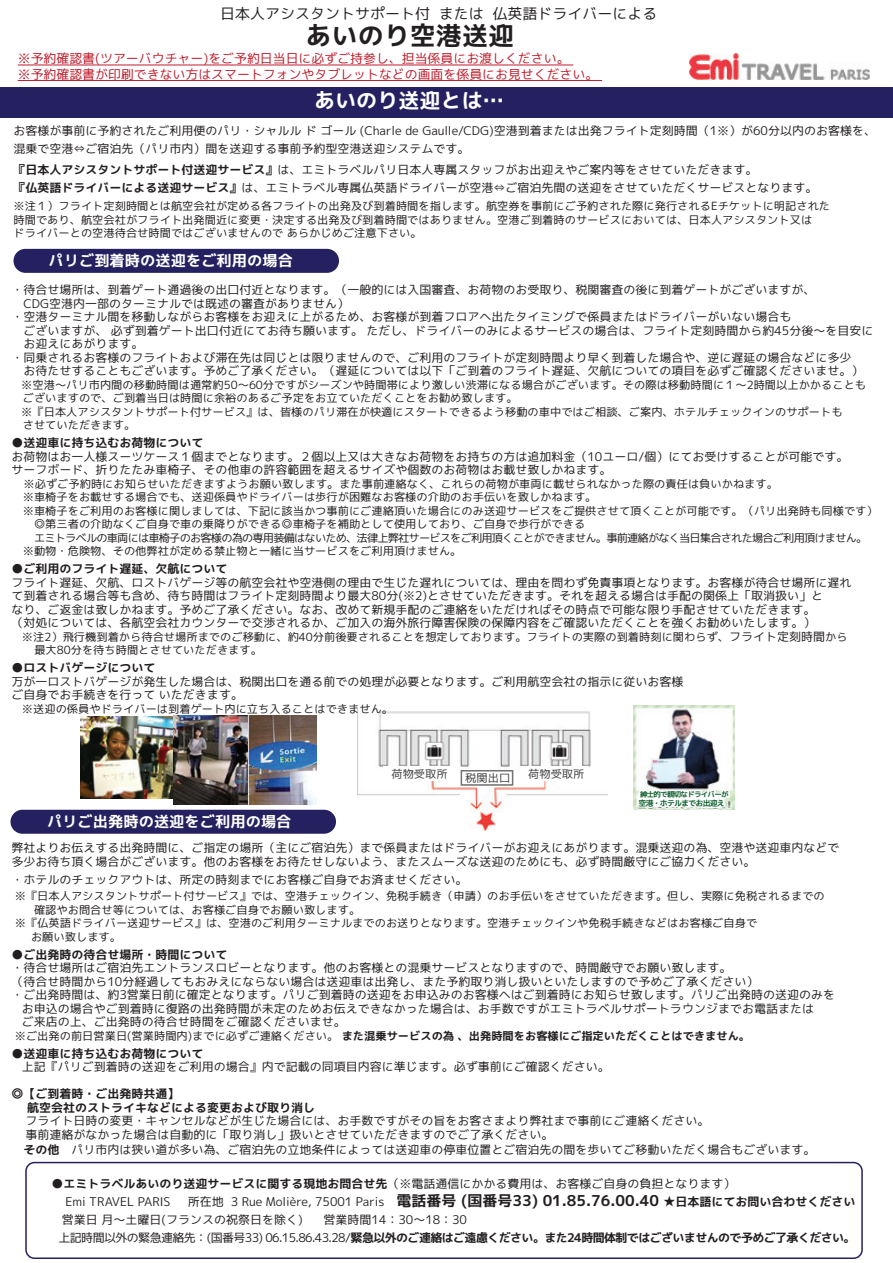
<style>
.page{position:relative;width:893px;height:1263px;background:#fff}
.page>*{position:absolute;margin:0;border:0;box-sizing:border-box;transform-origin:0 0}
.t1{font:26.1px "Mig Mix 2 P Bold";color:#231f20}
.t2{font:21.15px "Mig Mix 2 P Bold";color:#fff}
.t3{font:15.3px "Mig Mix 2 P Bold";color:#fff}
.t4{font:15px "Mig Mix 2 P Regular";color:#231f20}
.t5{font:12.9px/15.5px "Mig Mix 2 P Regular";color:#be1d2c}
.t6{font:12px/13.5px "Mig Mix 2 P Regular";color:#231f20}
.t7{font:12px/13.5px "Mig Mix 2 P Bold";color:#231f20}
.t8{font:12px "Mig Mix 2 P Bold";letter-spacing:-.05em;color:#231f20}
.t9{font:11.25px/13.5px "Mig Mix 2 P Regular";color:#231f20}
.t10{font:11.25px "Mig Mix 2 P Bold";color:#231f20}
.t11{font:11.25px "Mig Mix 2 P Regular";color:#444243}
.t12{font:7.95px "Mig Mix 2 P Bold";letter-spacing:-.1em;color:#136132}
.t13{font:7.5px "Mig Mix 2 P Bold";letter-spacing:-.1em;color:#136132}
.s1{font-family:"Mig Mix 2 P Bold"}
.s2{font-family:"Mig Mix 2 P Regular"}
.s3{font-size:12px}
.s4{font-family:"Mig Mix 2 P Bold";font-size:15px}
</style>
<div class="page">
<div style="left:0;top:87px;width:893px;height:30px;background:#252161"></div>
<img style="left:357px;top:709px;width:251px;height:121px">
<img style="left:173px;top:716px;width:143px;height:89px">
<img style="left:81px;top:717px;width:92px;height:82px">
<img style="left:634px;top:705px;width:100px;height:104px">
<hr style="left:18px;top:65px;width:555px;height:1px;background:#be1d2c">
<hr style="left:18px;top:80px;width:584px;height:1px;background:#be1d2c">
<img style="left:690px;top:53px;width:179px;height:26px">
<div style="left:14px;top:249px;width:325px;height:24px;background:#252161;border-radius:12px"></div>
<div style="left:10px;top:810px;width:326px;height:24px;background:#252161;border-radius:12px"></div>
<div style="left:25px;top:1162px;width:838px;height:97px;border:2px solid #252161;border-radius:9px"></div>
<div style="left:461px;top:770px;width:52px;height:16px;background:#fff;border:2px solid #717273"></div>
<div style="left:383px;top:767px;width:69px;height:14px;background:#fff"></div>
<div style="left:520px;top:767px;width:69px;height:14px;background:#fff"></div>
<svg style="left:635px;top:786px;width:98px;height:24px"></svg>
<p class="t4" style="left:220px;top:2px;width:439px">日本人アシスタントサポート付 または 仏英語ドライバーによる</p>
<h1 class="t1" style="left:306px;top:17px;width:210px">あいのり空港送迎</h1>
<p class="t5" style="left:18px;top:51px;width:582px">※予約確認書(ツアーバウチャー)をご予約日当日に必ずご持参し、担当係員にお渡しください。<br>※予約確認書が印刷できない方はスマートフォンやタブレットなどの画面を係員にお見せください。</p>
<h2 class="t2" style="left:314px;top:85px;width:191px">あいのり送迎とは…</h2>
<p class="t6" style="left:14px;top:122px;width:864px;line-height:18px">お客様が事前に予約されたご利用便のパリ・シャルル ド ゴール (Charle de Gaulle/CDG)空港到着または出発フライト定刻時間（1※）が60分以内のお客様を、混乗で空港⇔ご宿泊先（パリ市内）間を送迎する事前予約型空港送迎システムです。</p>
<p class="t6" style="left:14px;top:161px;width:805px;line-height:18px"><span class="s1">『日本人アシスタントサポート付送迎サービス』</span>は、エミトラベルパリ日本人専属スタッフがお出迎えやご案内等をさせていただきます。<br><span class="s1">『仏英語ドライバーによる送迎サービス』</span>は、エミトラベル専属仏英語ドライバーが空港⇔ご宿泊先間の送迎をさせていただくサービスとなります。</p>
<p class="t9" style="left:14px;top:199px;width:818px">※注１）フライト定刻時間とは航空会社が定める各フライトの出発及び到着時間を指します。航空券を事前にご予約された際に発行されるEチケットに明記された時間であり、航空会社がフライト出発間近に変更・決定する出発及び到着時間ではありません。空港ご到着時のサービスにおいては、日本人アシスタント又は<br>ドライバーとの空港待合せ時間ではございませんので あらかじめご注意下さい。</p>
<p class="t3" style="left:48px;top:249px;width:246px">パリご到着時の送迎をご利用の場合</p>
<p class="t6" style="left:12px;top:283px;width:863px">・待合せ場所は、到着ゲート通過後の出口付近となります。（一般的には入国審査、お荷物のお受取り、税関審査の後に到着ゲートがございますが、<br>　CDG空港内一部のターミナルでは既述の審査がありません）<br>・空港ターミナル間を移動しながらお客様をお迎えに上がるため、お客様が到着フロアへ出たタイミングで係員またはドライバーがいない場合も<br>　ございますが、 必ず到着ゲート出口付近にてお待ち願います。 ただし、ドライバーのみによるサービスの場合は、フライト定刻時間から約45分後～を目安に　お迎えにあがります。<br>・同乗されるお客様のフライトおよび滞在先は同じとは限りませんので、ご利用のフライトが定刻時間より早く到着した場合や、逆に遅延の場合などに多少<br>　お待たせすることもございます。予めご了承ください。（遅延については以下「ご到着のフライト遅延、欠航についての項目を必ずご確認くださいませ。）</p>
<p class="t9" style="left:21px;top:378px;width:846px">※空港～パリ市内間の移動時間は通常約50～60分ですがシーズンや時間帯により激しい渋滞になる場合がございます。その際は移動時間に１～2時間以上かかることも</p>
<p class="t9" style="left:12px;top:391px;width:508px">　ございますので、ご到着当日は時間に余裕のあるご予定をお立ていただくことをお勧め致します。</p>
<p class="t9" style="left:21px;top:405px;width:823px">※『日本人アシスタントサポート付サービス』は、皆様のパリ滞在が快適にスタートできるよう移動の車中ではご相談、ご案内、ホテルチェックインのサポートも</p>
<p class="t9" style="left:12px;top:418px;width:125px">　させていただきます。</p>
<p class="t7" style="left:12px;top:436px;width:193px"><span class="s2">●</span>送迎車に持ち込むお荷物について</p>
<p class="t6" style="left:12px;top:450px;width:838px">お荷物はお一人様スーツケース１個までとなります。２個以上又は大きなお荷物をお持ちの方は追加料金（10ユーロ/個）にてお受けすることが可能です。サーフボード、折りたたみ車椅子、その他車の許容範囲を超えるサイズや個数のお荷物はお載せ致しかねます。</p>
<p class="t9" style="left:12px;top:477px;width:868px;text-indent:12px">※必ずご予約時にお知らせいただきますようお願い致します<span class="s3">。</span>また事前連絡なく、これらの荷物が車両に載せられなかった際の責任は負いかねます。<br>　※車椅子をお載せする場合でも、送迎係員やドライバーは歩行が困難なお客様の介助のお手伝いを致しかねます。<br>　※車椅子をご利用のお客様に関しましては、下記に該当かつ事前にご連絡頂いた場合にのみ送迎サービスをご提供させて頂くことが可能です。（パリ出発時も同様です）　　◎第三者の介助なくご自身で車の乗降りができる◎車椅子を補助として使用しており、ご自身で歩行ができる<br>　　エミトラベルの車両には車椅子のお客様の為の専用装備はないため、法律上弊社サービスをご利用頂くことができません。事前連絡がなく当日集合された場合ご利用頂けません。　※動物・危険物、その他弊社が定める禁止物と一緒に当サービスをご利用頂けません。</p>
<p class="t7" style="left:12px;top:562px;width:217px"><span class="s2">●</span>ご利用のフライト遅延、欠航について</p>
<p class="t6" style="left:12px;top:576px;width:841px">フライト遅延、欠航、ロストバゲージ等の航空会社や空港側の理由で生じた遅れについては、理由を問わず免責事項となります。お客様が待合せ場所に遅れて到着される場合等も含め、待ち時間はフライト定刻時間より最大80分(※2)とさせていただきます。それを超える場合は手配の関係上「取消扱い」と<br>なり、ご返金は致しかねます。予めご了承ください。なお、改めて新規手配のご連絡をいただければその時点で可能な限り手配させていただきます。<br>（対処については、各航空会社カウンターで交渉されるか、ご加入の海外旅行障害保険の保障内容をご確認いただくことを強くお勧めいたします。）</p>
<p class="t9" style="left:34px;top:630px;width:815px;text-indent:-12px">※注2）飛行機到着から待合せ場所までのご移動に、約40分前後要されることを想定しております。フライトの実際の到着時刻に関わらず、<span class="s3">フライト定刻時間</span>から最大80分を待ち時間とさせていただきます。</p>
<p class="t7" style="left:12px;top:661px;width:145px"><span class="s2">●</span>ロストバゲージについて</p>
<p class="t6" style="left:12px;top:675px;width:673px">万が一ロストバゲージが発生した場合は、税関出口を通る前での処理が必要となります。ご利用航空会社の指示に従いお客様ご自身でお手続きを行って いただきます。</p>
<p class="t9" style="left:22px;top:702px;width:373px">※送迎の係員やドライバーは到着ゲート内に立ち入ることはできません。</p>
<p class="t3" style="left:47px;top:810px;width:246px">パリご出発時の送迎をご利用の場合</p>
<p class="t11" style="left:391px;top:766px;width:58px">荷物受取所</p>
<p class="t11" style="left:465px;top:770px;width:46px">税関出口</p>
<p class="t11" style="left:528px;top:766px;width:58px">荷物受取所</p>
<p class="t13" style="left:640px;top:789px;width:90px">紳士的で親切なドライバーが</p>
<p class="t12" style="left:639px;top:797px;width:88px">空港・ホテルまでお出迎え</p>
<p class="t6" style="left:12px;top:841px;width:829px">弊社よりお伝えする出発時間に、ご指定の場所（主にご宿泊先）まで係員またはドライバーがお迎えにあがります。混乗送迎の為、空港や送迎車内などで多少お待ち頂く場合がございます。他のお客様をお待たせしないよう、またスムーズな送迎のためにも、必ず時間厳守にご協力ください。</p>
<p class="t6" style="left:12px;top:873px;width:457px">・ホテルのチェックアウトは、所定の時刻までにお客様ご自身でお済ませください。</p>
<p class="t9" style="left:15px;top:889px;width:812px">※『日本人アシスタントサポート付サービス』では、空港チェックイン、免税手続き（申請）のお手伝いをさせていただきます。但し、実際に免税されるまでの</p>
<p class="t9" style="left:12px;top:903px;width:350px">　　確認やお問合せ等については、お客様ご自身でお願い致します。</p>
<p class="t9" style="left:15px;top:916px;width:744px">※『仏英語ドライバー送迎サービス』は、空港のご利用ターミナルまでのお送りとなります。空港チェックインや免税手続きなどはお客様ご自身で</p>
<p class="t9" style="left:31px;top:930px;width:91px">お願い致します。</p>
<p class="t7" style="left:11px;top:948px;width:217px"><span class="s2">●</span>ご出発時の待合せ場所・時間について</p>
<p class="t6" style="left:11px;top:961px;width:722px">・待合せ場所はご宿泊先エントランスロビーとなります。他のお客様との混乗サービスとなりますので、時間厳守でお願い致します。</p>
<p class="t6" style="left:11px;top:975px;width:748px">（待合せ時間から10分経過してもおみえにならない場合は送迎車は出発し、また予約取り消し扱いといたしますので予めご了承ください）</p>
<p class="t6" style="left:11px;top:988px;width:825px">・ご出発時間は、約3営業日前に確定となります。パリご到着時の送迎をお申込みのお客様ヘはご到着時にお知らせ致します。パリご出発時の送迎のみを</p>
<p class="t6" style="left:22px;top:1002px;width:793px">お申込の場合やご到着時に復路の出発時間が未定のためお伝えできなかった場合は、お手数ですがエミトラベルサポートラウンジまでお電話または</p>
<p class="t6" style="left:22px;top:1015px;width:325px">ご来店の上、ご出発時の待合せ時間をご確認くださいませ。</p>
<p class="t10" style="left:15px;top:1028px;width:737px"><span class="s2">※ご出発の前日営業日(営業時間内)までに必ずご連絡ください。</span> また混乗サービスの為 、出発時間をお客様にご指定いただくことはできません。</p>
<p class="t7" style="left:12px;top:1047px;width:193px"><span class="s2">●</span>送迎車に持ち込むお荷物について</p>
<p class="t6" style="left:22px;top:1060px;width:589px">上記『パリご到着時の送迎をご利用の場合』内で記載の同項目内容に準じます。必ず事前にご確認ください。</p>
<p class="t7" style="left:27px;top:1087px;width:289px;text-indent:-16px">◎【ご到着時・ご出発時共通】<br>航空会社のストライキなどによる変更および取り消し</p>
<p class="t6" style="left:25px;top:1114px;width:685px">フライト日時の変更・キャンセルなどが生じた場合には、お手数ですがその旨をお客さまより弊社まで事前にご連絡ください。事前連絡がなかった場合は自動的に「取り消し」扱いとさせていただきますのでご了承ください。</p>
<p class="t6" style="left:24px;top:1143px;width:793px"><span class="s1">その他　</span>パリ市内は狭い道が多い為、ご宿泊先の立地条件によっては送迎車の停車位置とご宿泊先の間を歩いてご移動いただく場合もございます。</p>
<p class="t6" style="left:65px;top:1174px;width:672px;line-height:18px;text-indent:-14px">●<span class="s1">エミトラベルあいのり送迎サービスに関する現地お問合せ先</span>（※電話通信にかかる費用は、お客様ご自身の負担となります）<br>Emi TRAVEL PARIS</p>
<p class="t6" style="left:62px;top:1192px;width:795px;line-height:18px;text-indent:126px">所在地 3 Rue Molière, 75001 Paris　<span class="s4">電話番号 (国番号33) 01.85.76.00.40</span> ★<span class="s1">日本語にてお問い合わせください</span>営業日 月～土曜日(フランスの祝祭日を除く)</p>
<p class="t6" style="left:324px;top:1213px;width:145px">営業時間14：30～18：30</p>
<p class="t8" style="left:58px;top:1229px;width:799px"><span class="s2">上記時間以外の緊急連絡先：(国番号33) 06.15.86.43.28/</span>緊急以外のご連絡はご遠慮ください。また24時間体制ではございませんので予めご了承ください。</p>
</div>
